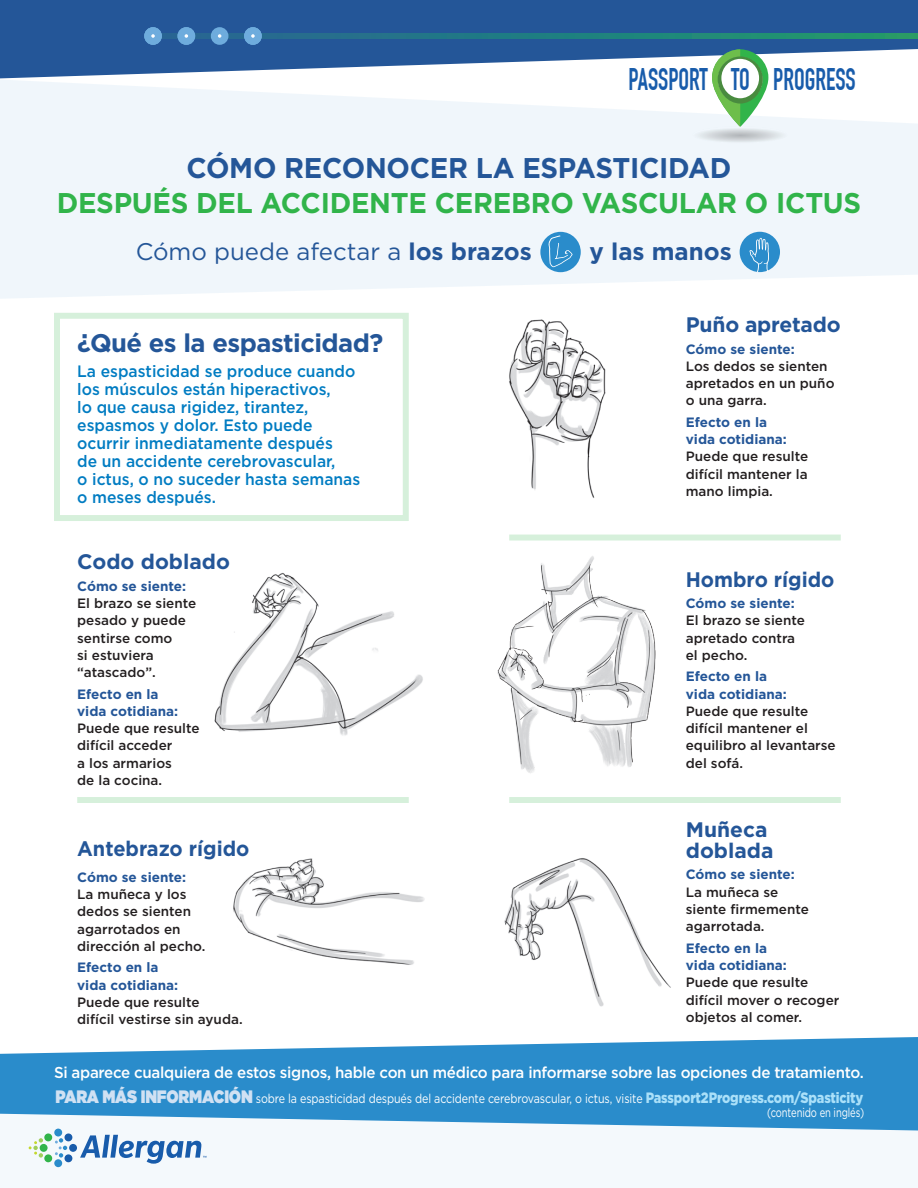
<style>
.page{position:relative;width:918px;height:1188px;background:#fff}
.page>*{position:absolute;margin:0;border:0;box-sizing:border-box;transform-origin:0 0}
.t1{font:700 30.6px "DIN Condensed";color:#185cab;scale:.82 1}
.t2{font:700 28.5px "Gotham";letter-spacing:-.01em;color:#31b44a}
.t3{font:700 28.5px "Gotham";letter-spacing:-.01em;color:#245698}
.t4{font:700 25.5px "Gotham";letter-spacing:-.02em;color:#245698}
.t5{font:24px "Gotham";color:#245698}
.t6{font:700 24px "Gotham";color:#245698}
.t7{font:700 21px/21px "Gotham";color:#245698}
.t8{font:700 21px "Gotham";color:#245698;scale:.95 1}
.t9{font:500 16.5px/18px "Gotham";color:#007cc2;scale:.95 1}
.t10{font:500 15.75px "Gotham";letter-spacing:-.02em;color:#fff;scale:.96 1}
.t11{font:500 13.5px/17.2px "Gotham";color:#231f20}
.t12{font:12.75px/14.2px "Gotham";letter-spacing:-.01em;color:#fff;text-align:right;scale:.84 1}
.s1{font-weight:700}
.s2{font-weight:700;color:#245698}
.s3{font-weight:900;font-size:18px;color:#d0e1f3}
.s4{font-weight:900;font-size:15px;color:#aae0f9}
</style>
<div class="page">
<svg style="left:0;top:1037px;width:918px;height:75px;background:#4299d0"></svg>
<svg style="left:0;top:1112px;width:918px;height:76px;fill:#f4f9fc"></svg>
<svg style="left:0;top:80px;width:918px;height:219px;fill:#f0f6fb"></svg>
<svg style="left:0;top:0;width:918px;height:79px;fill:#245698"></svg>
<svg style="left:162px;top:33px;width:756px;height:6px;background:#22807e"></svg>
<div style="left:211px;top:27px;width:17px;height:18px;background:#6eacdd;border-radius:50%"></div>
<svg style="left:218px;top:34px;width:3px;height:4px"></svg>
<div style="left:144px;top:27px;width:18px;height:18px;background:#6eacdd;border-radius:50%"></div>
<svg style="left:151px;top:34px;width:4px;height:4px"></svg>
<div style="left:178px;top:27px;width:17px;height:18px;background:#6eacdd;border-radius:50%"></div>
<svg style="left:185px;top:34px;width:3px;height:4px"></svg>
<div style="left:244px;top:27px;width:18px;height:18px;background:#6eacdd;border-radius:50%"></div>
<svg style="left:251px;top:34px;width:4px;height:4px"></svg>
<svg style="left:692px;top:49px;width:96px;height:95px"></svg>
<svg style="left:29px;top:1138px;width:14px;height:20px"></svg>
<div style="left:40px;top:1144px;width:8px;height:8px;background:#31b44a;border-radius:50%"></div>
<div style="left:44px;top:1133px;width:8px;height:8px;background:#31b44a;border-radius:50%"></div>
<div style="left:44px;top:1154px;width:8px;height:8px;background:#31b44a;border-radius:50%"></div>
<div style="left:69px;top:1144px;width:8px;height:8px;background:#185cab;border-radius:50%"></div>
<div style="left:65px;top:1154px;width:7px;height:8px;background:#185cab;border-radius:50%"></div>
<div style="left:65px;top:1133px;width:7px;height:8px;background:#185cab;border-radius:50%"></div>
<div style="left:54px;top:1129px;width:8px;height:8px;background:#2a8ccb;border-radius:50%"></div>
<div style="left:54px;top:1159px;width:8px;height:8px;background:#2a8ccb;border-radius:50%"></div>
<svg style="left:55px;top:1138px;width:12px;height:20px"></svg>
<svg style="left:80px;top:1135px;width:126px;height:29px"></svg>
<div style="left:540px;top:232px;width:41px;height:40px;background:#2a8ccb;border-radius:50%"></div>
<svg style="left:548px;top:235px;width:25px;height:34px"></svg>
<div style="left:740px;top:232px;width:40px;height:40px;background:#2a8ccb;border-radius:50%"></div>
<svg style="left:749px;top:238px;width:20px;height:34px"></svg>
<img style="left:504px;top:858px;width:167px;height:149px">
<img style="left:497px;top:556px;width:159px;height:217px">
<div style="left:509px;top:535px;width:332px;height:6px;background:#d6f0db"></div>
<div style="left:77px;top:797px;width:332px;height:6px;background:#d6f0db"></div>
<div style="left:509px;top:797px;width:332px;height:6px;background:#d6f0db"></div>
<img style="left:214px;top:573px;width:209px;height:163px">
<img style="left:233px;top:858px;width:192px;height:107px">
<img style="left:509px;top:319px;width:97px;height:179px">
<h1 class="t1" style="left:629px;top:61px;width:279px">PASSPORT TO PROGRESS</h1>
<h2 class="t3" style="left:187px;top:149px;width:546px">CÓMO RECONOCER LA ESPASTICIDAD</h2>
<h2 class="t2" style="left:57px;top:184px;width:806px">DESPUÉS DEL ACCIDENTE CEREBRO VASCULAR O ICTUS</h2>
<p class="t5" style="left:136px;top:236px;width:398px">Cómo puede afectar a <span class="s1">los brazos</span></p>
<p class="t6" style="left:590px;top:236px;width:144px">y las manos</p>
<h3 class="t4" style="left:77px;top:326px;width:308px">¿Qué es la espasticidad?</h3>
<p class="t9" style="left:77px;top:362px;width:300px">La espasticidad se produce cuando los músculos están hiperactivos,<br>lo que causa rigidez, tirantez, espasmos y dolor. Esto puede ocurrir inmediatamente después<br>de un accidente cerebrovascular,<br>o ictus, o no suceder hasta semanas o meses después.</p>
<p class="t7" style="left:77px;top:551px;width:154px">Codo doblado</p>
<p class="t11" style="left:77px;top:577px;width:121px"><span class="s2">Cómo se siente:<br></span>El brazo se siente pesado y puede sentirse como<br>si estuviera “atascado”.</p>
<p class="t11" style="left:77px;top:685px;width:124px"><span class="s2">Efecto en la<br>vida cotidiana:<br></span>Puede que resulte difícil acceder<br>a los armarios<br>de la cocina.</p>
<p class="t8" style="left:77px;top:835px;width:183px">Antebrazo rígido</p>
<p class="t11" style="left:77px;top:868px;width:130px"><span class="s2">Cómo se siente:<br></span>La muñeca y los dedos se sienten agarrotados en dirección al pecho.</p>
<p class="t11" style="left:77px;top:959px;width:167px"><span class="s2">Efecto en la<br>vida cotidiana:<br></span>Puede que resulte<br>difícil vestirse sin ayuda.</p>
<p class="t7" style="left:686px;top:314px;width:156px">Puño apretado</p>
<p class="t11" style="left:686px;top:340px;width:150px"><span class="s2">Cómo se siente:<br></span>Los dedos se sienten apretados en un puño o una garra.</p>
<p class="t11" style="left:686px;top:413px;width:124px"><span class="s2">Efecto en la<br>vida cotidiana:<br></span>Puede que resulte difícil mantener la mano limpia.</p>
<p class="t8" style="left:686px;top:565px;width:158px">Hombro rígido</p>
<p class="t11" style="left:686px;top:595px;width:121px"><span class="s2">Cómo se siente:<br></span>El brazo se siente apretado contra el pecho.</p>
<p class="t11" style="left:686px;top:668px;width:151px"><span class="s2">Efecto en la<br>vida cotidiana:<br></span>Puede que resulte difícil mantener el equilibro al levantarse del sofá.</p>
<p class="t7" style="left:686px;top:819px;width:89px">Muñeca doblada</p>
<p class="t11" style="left:686px;top:866px;width:125px"><span class="s2">Cómo se siente:<br></span>La muñeca se siente firmemente agarrotada.</p>
<p class="t11" style="left:686px;top:939px;width:155px"><span class="s2">Efecto en la<br>vida cotidiana:<br></span>Puede que resulte difícil mover o recoger objetos al comer.</p>
<p class="t10" style="left:54px;top:1063px;width:845px">Si aparece cualquiera de estos signos, hable con un médico para informarse sobre las opciones de tratamiento.</p>
<p class="t12" style="left:55px;top:1091px;width:964px"><span class="s3">PARA MÁS INFORMACIÓN</span> sobre la espasticidad después del accidente cerebrovascular, o ictus, visite <span class="s4">Passport2Progress.com/Spasticity </span>(contenido en inglés)</p>
</div>
